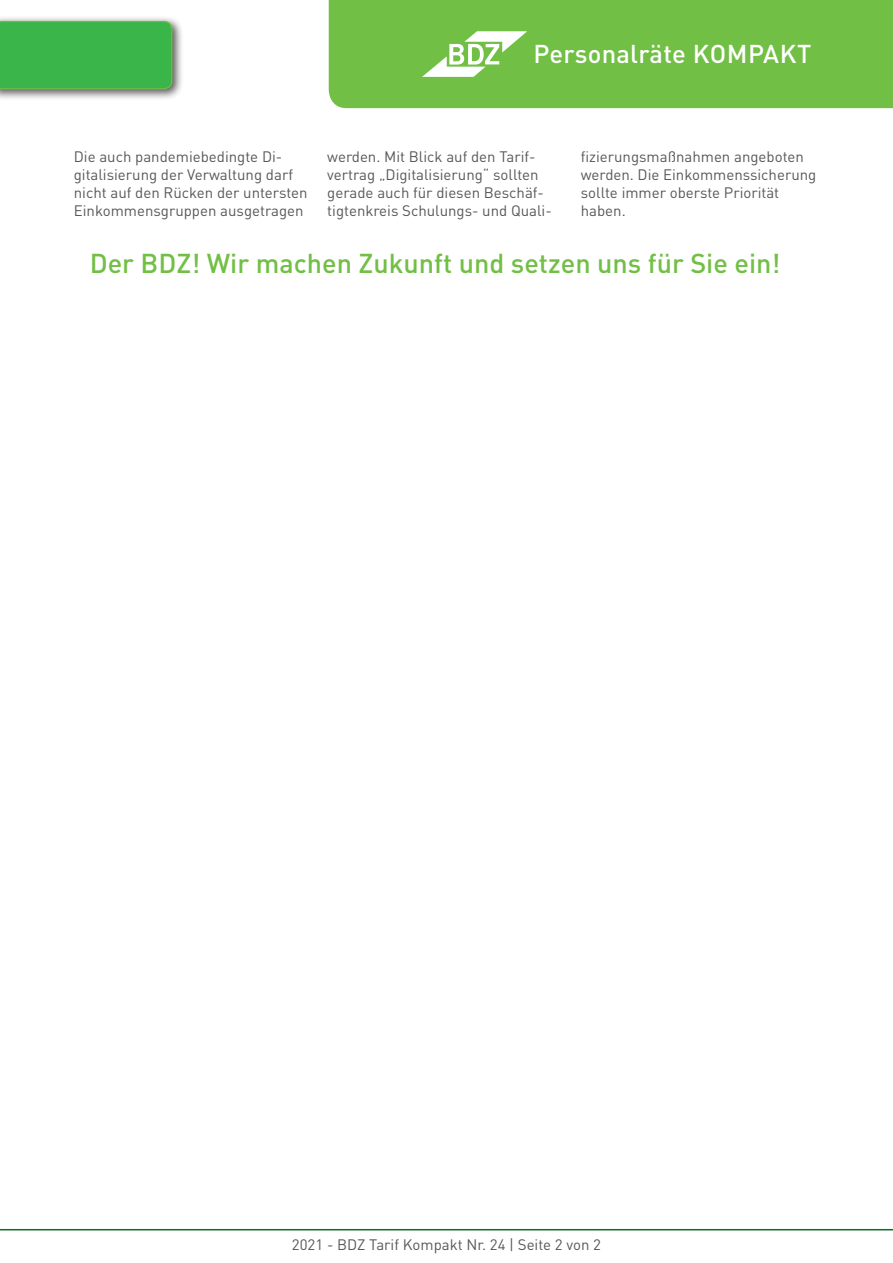
<style>
.page{position:relative;width:893px;height:1263px;background:#fff}
.page>*{position:absolute;margin:0;border:0;box-sizing:border-box;transform-origin:0 0}
.t1{font:500 27px "DIN Pro";color:#71bf44}
.t2{font:500 25.5px "DIN Pro";letter-spacing:.01em;color:#fff}
.t3{font:15px/18px "DIN Pro";color:#57585a}
</style>
<div class="page">
<div style="left:329px;top:0;width:564px;height:108px;background:#71bf44"></div>
<hr style="left:0;top:1229px;width:893px;height:1px;background:#086c28">
<svg style="left:422px;top:31px;width:105px;height:46px"></svg>
<div style="left:0;top:16px;width:184px;height:84px;background:#231f20;opacity:.75"></div>
<svg style="left:0;top:20px;width:173px;height:70px;background:#40b44c"></svg>
<div style="left:72px;top:38px;width:78px;height:34px;background:#3ab54a"></div>
<p class="t2" style="left:534px;top:36px;width:279px">Personalräte KOMPAKT</p>
<p class="t3" style="left:74px;top:147px;width:235px">Die auch pandemiebedingte Di&shy;gitalisierung der Verwaltung darf nicht auf den Rücken der untersten Einkommensgruppen ausgetragen</p>
<p class="t3" style="left:327px;top:147px;width:226px">werden. Mit Blick auf den Tarif&shy;vertrag „Digitalisierung“ sollten gerade auch für diesen Beschäf&shy;tigtenkreis Schulungs- und Quali-</p>
<p class="t3" style="left:581px;top:147px;width:237px">fizierungsmaßnahmen angeboten werden. Die Einkommenssicherung sollte immer oberste Priorität haben.</p>
<p class="t1" style="left:90px;top:245px;width:692px">Der BDZ! Wir machen Zukunft und setzen uns für Sie ein!</p>
<p class="t3" style="left:292px;top:1235px;width:311px">2021 - BDZ Tarif Kompakt Nr. 24 | Seite 2 von 2</p>
</div>
